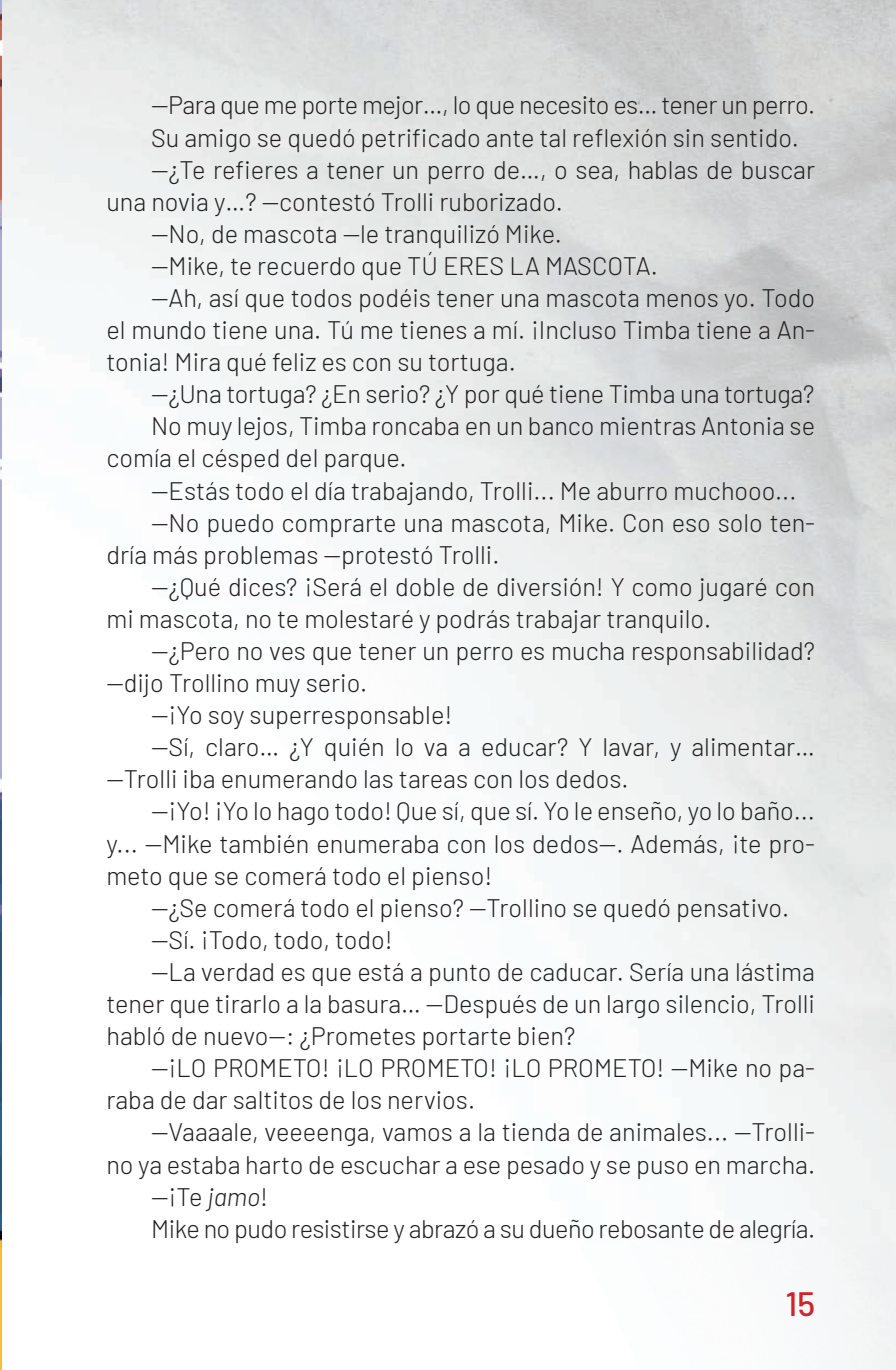
<style>
.page{position:relative;width:896px;height:1370px;background:#fff}
.page>*{position:absolute;margin:0;border:0;box-sizing:border-box;transform-origin:0 0}
.t1{font:500 33.75px "Barlow";color:#d1232a}
.t2{font:300 25.2px "Barlow";color:#231f20}
.t3{font:300 25.2px "Barlow";letter-spacing:-.02em;color:#231f20}
.s1{font-style:italic}
</style>
<div class="page">
<img style="left:0;top:0;width:895px;height:1369px">
<svg style="left:0;top:40px;width:3px;height:17px"></svg>
<p class="t3" style="left:151px;top:87px;width:665px">—Para que me porte mejor…, lo que necesito es… tener un perro.</p>
<p class="t2" style="left:151px;top:119px;width:649px">Su amigo se quedó petrificado ante tal reflexión sin sentido.</p>
<p class="t2" style="left:151px;top:151px;width:665px">—¿Te refieres a tener un perro de…, o sea, hablas de buscar</p>
<p class="t2" style="left:106px;top:183px;width:458px">una novia y…? —contestó Trolli ruborizado.</p>
<p class="t2" style="left:151px;top:215px;width:412px">—No, de mascota —le tranquilizó Mike.</p>
<p class="t2" style="left:151px;top:248px;width:508px">—Mike, te recuerdo que TÚ ERES LA MASCOTA.</p>
<p class="t2" style="left:151px;top:280px;width:665px">—Ah, así que todos podéis tener una mascota menos yo. Todo</p>
<p class="t2" style="left:106px;top:312px;width:709px">el mundo tiene una. Tú me tienes a mí. ¡Incluso Timba tiene a An-</p>
<p class="t2" style="left:106px;top:344px;width:411px">tonia! Mira qué feliz es con su tortuga.</p>
<p class="t2" style="left:151px;top:376px;width:664px">—¿Una tortuga? ¿En serio? ¿Y por qué tiene Timba una tortuga?</p>
<p class="t2" style="left:151px;top:408px;width:665px">No muy lejos, Timba roncaba en un banco mientras Antonia se</p>
<p class="t2" style="left:106px;top:440px;width:301px">comía el césped del parque.</p>
<p class="t2" style="left:151px;top:472px;width:646px">—Estás todo el día trabajando, Trolli... Me aburro muchooo...</p>
<p class="t2" style="left:151px;top:504px;width:665px">—No puedo comprarte una mascota, Mike. Con eso solo ten-</p>
<p class="t2" style="left:106px;top:536px;width:394px">dría más problemas —protestó Trolli.</p>
<p class="t2" style="left:151px;top:568px;width:665px">—¿Qué dices? ¡Será el doble de diversión! Y como jugaré con</p>
<p class="t2" style="left:106px;top:600px;width:606px">mi mascota, no te molestaré y podrás trabajar tranquilo.</p>
<p class="t2" style="left:151px;top:632px;width:665px">—¿Pero no ves que tener un perro es mucha responsabilidad?</p>
<p class="t2" style="left:106px;top:664px;width:262px">—dijo Trollino muy serio.</p>
<p class="t2" style="left:151px;top:697px;width:302px">—¡Yo soy superresponsable!</p>
<p class="t2" style="left:151px;top:729px;width:665px">—Sí, claro… ¿Y quién lo va a educar? Y lavar, y alimentar…</p>
<p class="t2" style="left:106px;top:761px;width:523px">—Trolli iba enumerando las tareas con los dedos.</p>
<p class="t2" style="left:151px;top:793px;width:665px">—¡Yo! ¡Yo lo hago todo! Que sí, que sí. Yo le enseño, yo lo baño...</p>
<p class="t2" style="left:106px;top:825px;width:709px">y... —Mike también enumeraba con los dedos—. Además, ¡te pro-</p>
<p class="t2" style="left:106px;top:857px;width:387px">meto que se comerá todo el pienso!</p>
<p class="t2" style="left:151px;top:889px;width:639px">—¿Se comerá todo el pienso? —Trollino se quedó pensativo.</p>
<p class="t2" style="left:151px;top:921px;width:243px">—Sí. ¡Todo, todo, todo!</p>
<p class="t2" style="left:151px;top:953px;width:665px">—La verdad es que está a punto de caducar. Sería una lástima</p>
<p class="t2" style="left:106px;top:985px;width:709px">tener que tirarlo a la basura… —Después de un largo silencio, Trolli</p>
<p class="t2" style="left:106px;top:1017px;width:470px">habló de nuevo—: ¿Prometes portarte bien?</p>
<p class="t2" style="left:151px;top:1049px;width:665px">—¡LO PROMETO! ¡LO PROMETO! ¡LO PROMETO! —Mike no pa-</p>
<p class="t2" style="left:106px;top:1081px;width:370px">raba de dar saltitos de los nervios.</p>
<p class="t2" style="left:151px;top:1113px;width:665px">—Vaaaale, veeeenga, vamos a la tienda de animales... —Trolli-</p>
<p class="t2" style="left:106px;top:1146px;width:710px">no ya estaba harto de escuchar a ese pesado y se puso en marcha.</p>
<p class="t2" style="left:151px;top:1178px;width:119px">—¡Te <span class="s1">jamo</span>!</p>
<p class="t3" style="left:151px;top:1210px;width:665px">Mike no pudo resistirse y abrazó a su dueño rebosante de alegría.</p>
<h1 class="t1" style="left:785px;top:1278px;width:31px">15</h1>
</div>
